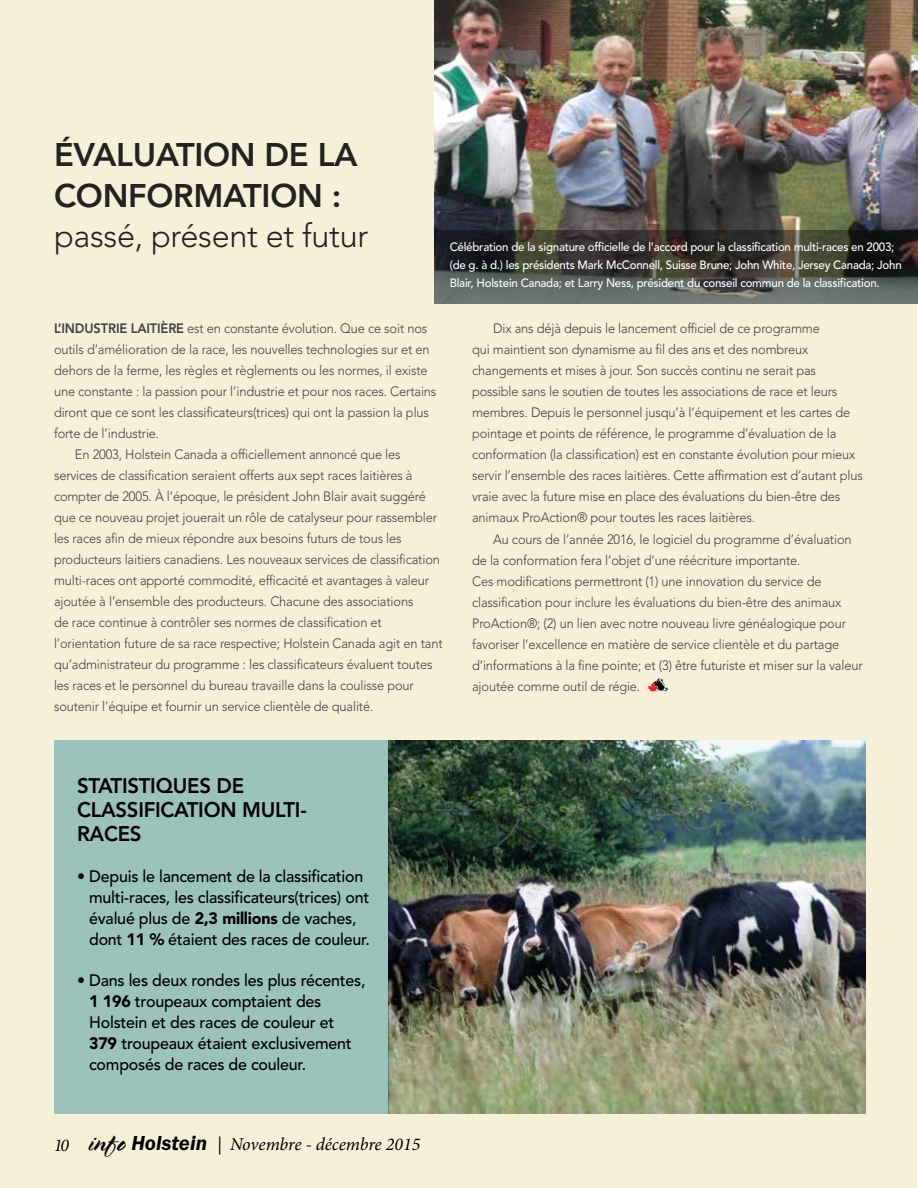
<style>
.page{position:relative;width:918px;height:1188px;background:#fff}
.page>*{position:absolute;margin:0;border:0;box-sizing:border-box;transform-origin:0 0}
.t1{font:800 32.55px/40.5px "Avenir LT Std";letter-spacing:-.01em;color:#232222}
.t2{font:300 32.55px "Avenir LT Std";letter-spacing:-.01em;color:#232222}
.t3{font:800 21px/24px "Avenir LT Std";letter-spacing:-.015em;color:#000}
.t4{font:italic 18px "Minion Pro";letter-spacing:-.01em;color:#000}
.t5{font:500 16.5px/21px "Avenir LT Std";letter-spacing:-.015em;color:#000}
.t6{font:300 13.5px/21px "Avenir LT Std";letter-spacing:-.01em;color:#414042;scale:.95 1}
.t7{font:500 12px/18px "Avenir LT Std";letter-spacing:-.02em;color:#fff;scale:.96 1}
.s1{font-weight:800}
.s2{font-weight:900}
.s3{font-family:"Spring LP Std";font-style:normal;font-size:27px}
.s4{font-family:"ITC Franklin Gothic Std";font-weight:600;font-size:21px}
</style>
<div class="page">
<div style="left:0;top:0;width:917px;height:1188px;background:#f6f0d8"></div>
<svg style="left:648px;top:678px;width:20px;height:15px"></svg>
<img style="left:434px;top:0;width:484px;height:230px">
<svg style="left:434px;top:230px;width:484px;height:74px"></svg>
<img style="left:389px;top:740px;width:476px;height:373px">
<div style="left:54px;top:740px;width:335px;height:373px;background:#9bc2bb"></div>
<h1 class="t1" style="left:54px;top:135px;width:305px">ÉVALUATION DE LA<br>CONFORMATION :</h1>
<h1 class="t2" style="left:54px;top:217px;width:316px">passé, présent et futur</h1>
<p class="t7" style="left:450px;top:239px;width:472px">Célébration de la signature officielle de l’accord pour la classification multi-races en 2003; (de g. à d.) les présidents Mark McConnell, Suisse Brune; John White, Jersey Canada; John<br>Blair, Holstein Canada; et Larry Ness, président du conseil commun de la classification.</p>
<p class="t6" style="left:54px;top:318px;width:394px"><span class="s1">L’INDUSTRIE LAITIÈRE</span> est en constante évolution. Que ce soit nos</p>
<p class="t6" style="left:54px;top:339px;width:397px">outils d’amélioration de la race, les nouvelles technologies sur et en</p>
<p class="t6" style="left:54px;top:360px;width:395px">dehors de la ferme, les règles et règlements ou les normes, il existe</p>
<p class="t6" style="left:54px;top:381px;width:404px">une constante : la passion pour l’industrie et pour nos races. Certains</p>
<p class="t6" style="left:54px;top:402px;width:396px">diront que ce sont les classificateurs(trices) qui ont la passion la plus</p>
<p class="t6" style="left:54px;top:423px;width:112px">forte de l’industrie.</p>
<p class="t6" style="left:75px;top:444px;width:344px">En 2003, Holstein Canada a officiellement annoncé que les</p>
<p class="t6" style="left:54px;top:465px;width:379px">services de classification seraient offerts aux sept races laitières à</p>
<p class="t6" style="left:54px;top:486px;width:393px">compter de 2005. À l’époque, le président John Blair avait suggéré</p>
<p class="t6" style="left:54px;top:507px;width:405px">que ce nouveau projet jouerait un rôle de catalyseur pour rassembler</p>
<p class="t6" style="left:54px;top:528px;width:367px">les races afin de mieux répondre aux besoins futurs de tous les</p>
<p class="t6" style="left:54px;top:549px;width:408px">producteurs laitiers canadiens. Les nouveaux services de classification</p>
<p class="t6" style="left:54px;top:570px;width:396px">multi-races ont apporté commodité, efficacité et avantages à valeur</p>
<p class="t6" style="left:54px;top:591px;width:380px">ajoutée à l’ensemble des producteurs. Chacune des associations</p>
<p class="t6" style="left:54px;top:612px;width:347px">de race continue à contrôler ses normes de classification et</p>
<p class="t6" style="left:54px;top:633px;width:411px">l’orientation future de sa race respective; Holstein Canada agit en tant</p>
<p class="t6" style="left:54px;top:654px;width:400px">qu’administrateur du programme : les classificateurs évaluent toutes</p>
<p class="t6" style="left:54px;top:675px;width:380px">les races et le personnel du bureau travaille dans la coulisse pour</p>
<p class="t6" style="left:54px;top:696px;width:338px">soutenir l’équipe et fournir un service clientèle de qualité.</p>
<h2 class="t3" style="left:77px;top:774px;width:231px">STATISTIQUES DE<br>CLASSIFICATION MULTI-<br>RACES</h2>
<p class="t5" style="left:89px;top:866px;width:282px;text-indent:-12px">• Depuis le lancement de la classification multi-races, les classificateurs(trices) ont évalué plus de <span class="s2">2,3 millions</span> de vaches, dont <span class="s2">11 %</span> étaient des races de couleur.</p>
<p class="t5" style="left:89px;top:971px;width:278px;text-indent:-12px">• Dans les deux rondes les plus récentes, <span class="s2">1 196</span> troupeaux comptaient des Holstein et des races de couleur et <span class="s2">379</span> troupeaux étaient exclusivement composés de races de couleur.</p>
<h3 class="t4" style="left:54px;top:1132px;width:368px">10 <span class="s3">info</span> <span class="s4">Holstein</span> | Novembre - décembre 2015</h3>
<p class="t6" style="left:472px;top:318px;width:413px;text-indent:21px">Dix ans déjà depuis le lancement officiel de ce programme<br>qui maintient son dynamisme au fil des ans et des nombreux changements et mises à jour. Son succès continu ne serait pas possible sans le soutien de toutes les associations de race et leurs membres. Depuis le personnel jusqu’à l’équipement et les cartes de pointage et points de référence, le programme d’évaluation de la conformation (la classification) est en constante évolution pour mieux servir l’ensemble des races laitières. Cette affirmation est d’autant plus vraie avec la future mise en place des évaluations du bien-être des animaux ProAction® pour toutes les races laitières.</p>
<p class="t6" style="left:472px;top:528px;width:413px;text-indent:21px">Au cours de l’année 2016, le logiciel du programme d’évaluation de la conformation fera l’objet d’une réécriture importante.<br>Ces modifications permettront (1) une innovation du service de classification pour inclure les évaluations du bien-être des animaux ProAction®; (2) un lien avec notre nouveau livre généalogique pour favoriser l’excellence en matière de service clientèle et du partage d’informations à la fine pointe; et (3) être futuriste et miser sur la valeur ajoutée comme outil de régie.</p>
</div>
